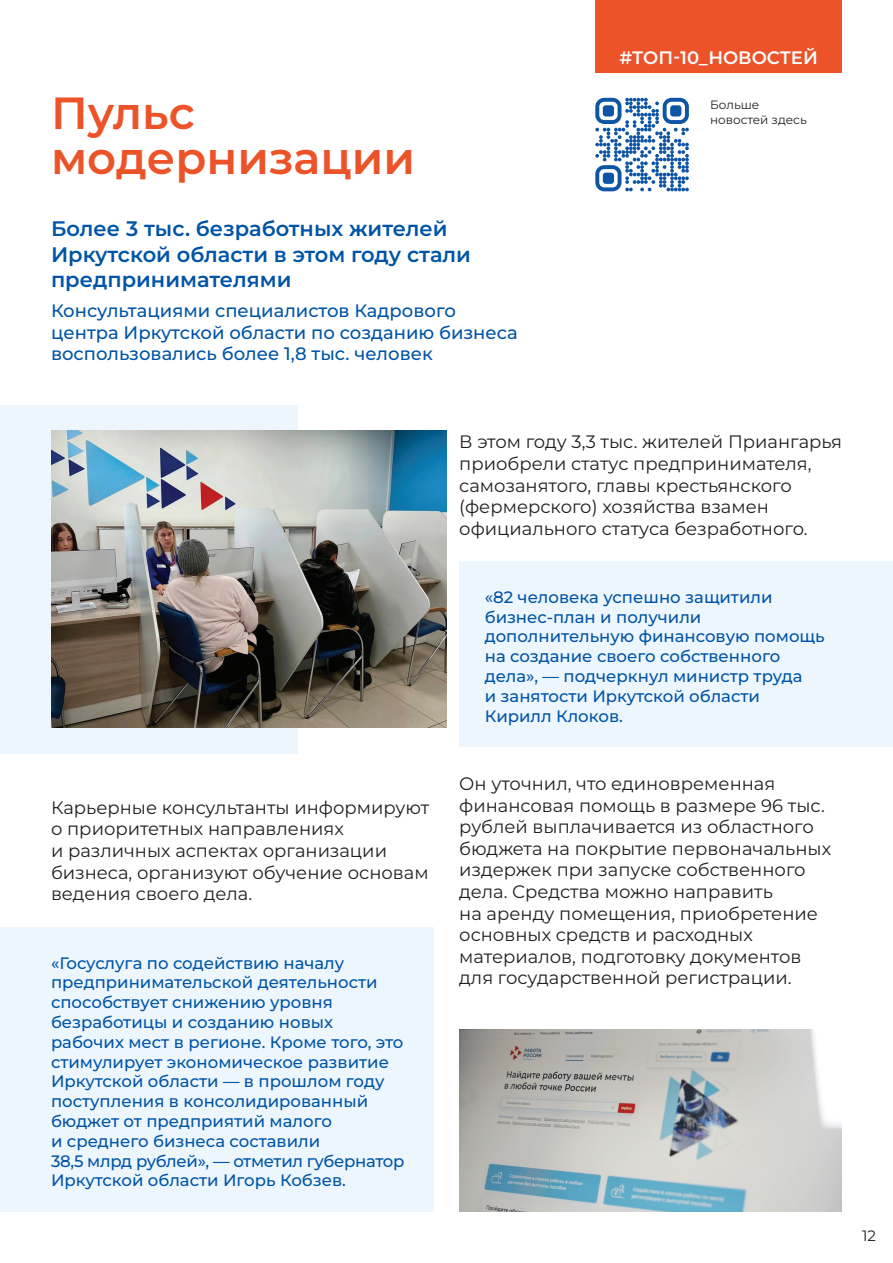
<style>
.page{position:relative;width:893px;height:1263px;background:#fff}
.page>*{position:absolute;margin:0;border:0;box-sizing:border-box;transform-origin:0 0}
.t1{font:600 45px "Montserrat";color:#ec5328}
.t2{font:600 21px/25.2px "Montserrat";color:#0154a6}
.t3{font:18px/21.6px "Montserrat";color:#231f20}
.t4{font:500 18px/21.6px "Montserrat";color:#0154a6}
.t5{font:600 18px "Montserrat";color:#fff}
.t6{font:500 16.5px/19.8px "Montserrat";color:#0154a6}
.t7{font:15px "Montserrat";color:#231f20}
.t8{font:12px "Montserrat";color:#231f20}
</style>
<div class="page">
<div style="left:459px;top:561px;width:434px;height:186px;background:#edf6fc"></div>
<div style="left:0;top:927px;width:434px;height:285px;background:#edf6fc"></div>
<div style="left:0;top:405px;width:298px;height:348px;background:#edf6fc"></div>
<svg style="left:595px;top:98px;width:94px;height:93px"></svg>
<div style="left:595px;top:0;width:247px;height:72px;background:#ec5328"></div>
<img style="left:51px;top:431px;width:395px;height:297px">
<img style="left:459px;top:1029px;width:383px;height:183px">
<h1 class="t1" style="left:51px;top:83px;width:145px">Пульс</h1>
<h1 class="t1" style="left:51px;top:128px;width:366px">модернизации</h1>
<p class="t2" style="left:51px;top:216px;width:421px">Более 3 тыс. безработных жителей<br>Иркутской области в этом году стали предпринимателями</p>
<p class="t4" style="left:51px;top:299px;width:468px">Консультациями специалистов Кадрового центра Иркутской области по созданию бизнеса воспользовались более 1,8 тыс. человек</p>
<p class="t5" style="left:619px;top:45px;width:200px">#ТОП-10_НОВОСТЕЙ</p>
<p class="t8" style="left:710px;top:97px;width:51px">Больше</p>
<p class="t8" style="left:710px;top:112px;width:98px">новостей здесь</p>
<p class="t3" style="left:51px;top:796px;width:380px">Карьерные консультанты информируют о приоритетных направлениях<br>и различных аспектах организации бизнеса, организуют обучение основам ведения своего дела.</p>
<p class="t6" style="left:51px;top:952px;width:355px">«Госуслуга по содействию началу предпринимательской деятельности способствует снижению уровня безработицы и созданию новых рабочих мест в регионе. Кроме того, это стимулирует экономическое развитие Иркутской области — в прошлом году поступления в консолидированный бюджет от предприятий малого<br>и среднего бизнеса составили<br>38,5 млрд рублей», — отметил губернатор Иркутской области Игорь Кобзев.</p>
<p class="t3" style="left:459px;top:431px;width:384px">В этом году 3,3 тыс. жителей Приангарья приобрели статус предпринимателя, самозанятого, главы крестьянского (фермерского) хозяйства взамен официального статуса безработного.</p>
<p class="t6" style="left:485px;top:586px;width:341px">«82 человека успешно защитили бизнес-план и получили дополнительную финансовую помощь на создание своего собственного дела», — подчеркнул министр труда<br>и занятости Иркутской области<br>Кирилл Клоков.</p>
<p class="t3" style="left:459px;top:772px;width:373px">Он уточнил, что единовременная финансовая помощь в размере 96 тыс. рублей выплачивается из областного бюджета на покрытие первоначальных издержек при запуске собственного дела. Средства можно направить<br>на аренду помещения, приобретение основных средств и расходных материалов, подготовку документов для государственной регистрации.</p>
<p class="t7" style="left:862px;top:1226px;width:15px">12</p>
</div>
